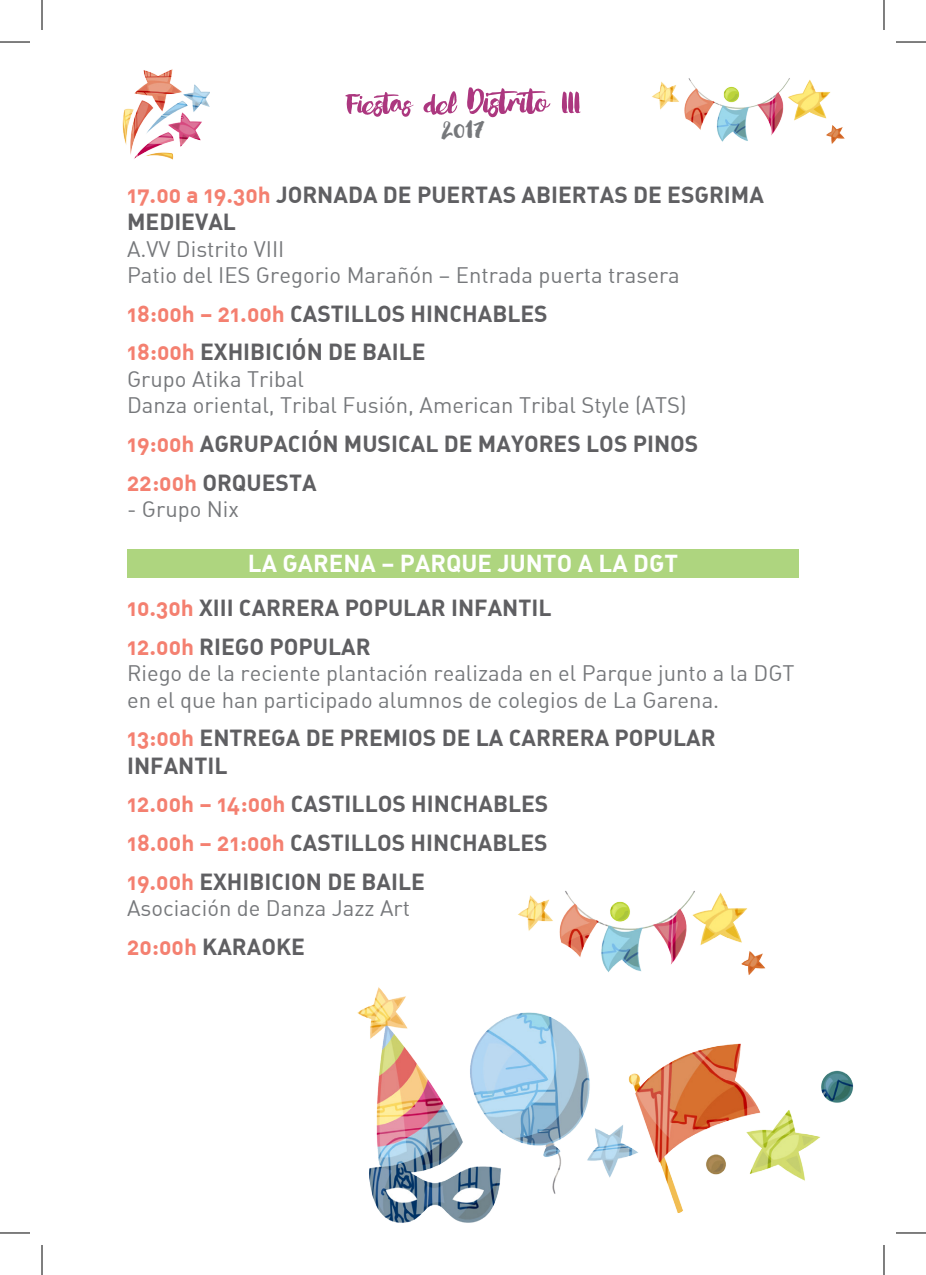
<style>
.page{position:relative;width:926px;height:1275px;background:#fff}
.page>*{position:absolute;margin:0;border:0;box-sizing:border-box;transform-origin:0 0}
.t1{font:58.6px "Love Moment";letter-spacing:-.06em;color:#ac377f}
.t2{font:45.6px "Love Moment";color:#76787b}
.t3{font:700 24px "DIN Alternate";color:#fff}
.QUE{font:700 22.8px/27.4px "DIN Alternate";color:#5f5f62}
.t4{font:22px/26.4px "DIN Alternate";color:#76787b}
.s1{font-size:50.2px}
.s2{color:#f48070}
</style>
<div class="page">
<img style="left:652px;top:78px;width:193px;height:66px">
<img style="left:123px;top:69px;width:87px;height:91px">
<div style="left:127px;top:549px;width:672px;height:28px;background:#aed57f"></div>
<img style="left:357px;top:891px;width:497px;height:332px">
<hr style="left:0;top:42px;width:30px;height:1px;background:#000">
<hr style="left:896px;top:42px;width:30px;height:1px;background:#000">
<hr style="left:0;top:1232px;width:30px;height:1px;background:#000">
<hr style="left:896px;top:1232px;width:30px;height:1px;background:#000">
<hr style="left:42px;top:0;width:1px;height:30px;background:#000">
<hr style="left:42px;top:1245px;width:1px;height:30px;background:#000">
<hr style="left:884px;top:0;width:1px;height:30px;background:#000">
<hr style="left:884px;top:1245px;width:1px;height:30px;background:#000">
<h1 class="t1" style="left:345px;top:69px;width:237px"><span class="s1">Fiestas del</span> Distrito III</h1>
<h2 class="t2" style="left:441px;top:103px;width:45px">2017</h2>
<p class="QUE" style="left:127px;top:180px;width:638px"><span class="s2">17.00 a 19.30h</span> JORNADA DE PUERTAS ABIERTAS DE ESGRIMA<br>MEDIEVAL</p>
<p class="t4" style="left:127px;top:235px;width:159px">A.VV Distrito VIII</p>
<p class="t4" style="left:127px;top:261px;width:554px">Patio del IES Gregorio Marañón – Entrada puerta trasera</p>
<p class="QUE" style="left:127px;top:299px;width:422px"><span class="s2">18:00h – 21.00h</span> CASTILLOS HINCHABLES</p>
<p class="QUE" style="left:127px;top:337px;width:300px"><span class="s2">18:00h</span> EXHIBICIÓN DE BAILE</p>
<p class="t4" style="left:127px;top:365px;width:179px">Grupo Atika Tribal</p>
<p class="t4" style="left:127px;top:392px;width:561px">Danza oriental, Tribal Fusión, American Tribal Style (ATS)</p>
<p class="QUE" style="left:127px;top:429px;width:573px"><span class="s2">19:00h</span> AGRUPACIÓN MUSICAL DE MAYORES LOS PINOS</p>
<p class="QUE" style="left:127px;top:468px;width:191px"><span class="s2">22:00h</span> ORQUESTA</p>
<p class="t4" style="left:127px;top:495px;width:113px">- Grupo Nix</p>
<p class="t3" style="left:248px;top:548px;width:432px">LA GARENA – PARQUE JUNTO A LA DGT</p>
<p class="QUE" style="left:127px;top:593px;width:426px"><span class="s2">10.30h</span> XIII CARRERA POPULAR INFANTIL</p>
<p class="QUE" style="left:127px;top:632px;width:245px"><span class="s2">12.00h</span> RIEGO POPULAR</p>
<p class="t4" style="left:127px;top:659px;width:669px">Riego de la reciente plantación realizada en el Parque junto a la DGT en el que han participado alumnos de colegios de La Garena.</p>
<p class="QUE" style="left:127px;top:723px;width:590px"><span class="s2">13:00h</span> ENTREGA DE PREMIOS DE LA CARRERA POPULAR<br>INFANTIL</p>
<p class="QUE" style="left:127px;top:789px;width:423px"><span class="s2">12.00h – 14:00h</span> CASTILLOS HINCHABLES</p>
<p class="QUE" style="left:127px;top:828px;width:422px"><span class="s2">18.00h – 21:00h</span> CASTILLOS HINCHABLES</p>
<p class="QUE" style="left:127px;top:867px;width:299px"><span class="s2">19.00h</span> EXHIBICION DE BAILE</p>
<p class="t4" style="left:127px;top:894px;width:285px">Asociación de Danza Jazz Art</p>
<p class="QUE" style="left:127px;top:932px;width:180px"><span class="s2">20:00h</span> KARAOKE</p>
</div>
